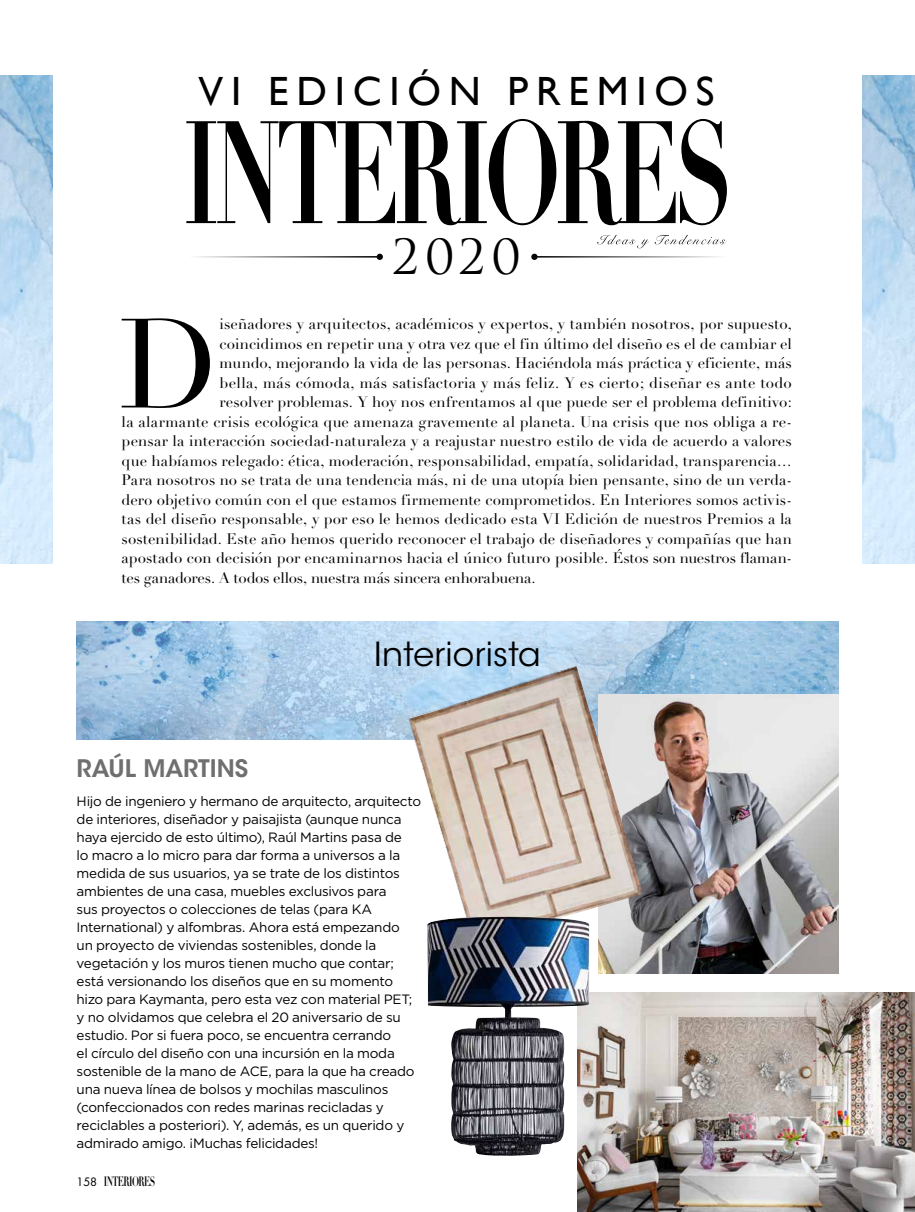
<style>
.page{position:relative;width:915px;height:1212px;background:#fff}
.page>*{position:absolute;margin:0;border:0;box-sizing:border-box;transform-origin:0 0}
.t1{font:124.5px "Didot LH";color:#000}
.t2{font:47.1px "Trajan";color:#000}
.t3{font:40.8px "Gill Sans";letter-spacing:.19em;color:#000}
.t4{font:33px "ITC Avant Garde Std";letter-spacing:.01em;color:#000}
.t5{font:600 24px "ITC Avant Garde Std";color:#706f6f}
.t6{font:15px "Didot LH";letter-spacing:.005em;color:#000}
.t7{font:15px "Didot LH";letter-spacing:-.015em;color:#000}
.t8{font:13.5px/18px "Gotham";letter-spacing:-.02em;color:#000}
.t9{font:700 13.35px "Didot LH";letter-spacing:-.06em;color:#000;scale:.63 1}
.s1{font-family:"Futura Std";font-weight:400;font-size:11.25px}
</style>
<div class="page">
<svg style="left:186px;top:119px;width:540px;height:106px"></svg>
<svg style="left:597px;top:235px;width:129px;height:13px"></svg>
<hr style="left:187px;top:256px;width:192px;height:2px;background:#000">
<div style="left:376px;top:254px;width:7px;height:6px;background:#070707;border-radius:50%"></div>
<hr style="left:534px;top:256px;width:193px;height:2px;background:#000">
<svg style="left:531px;top:254px;width:6px;height:6px"></svg>
<img style="left:77px;top:622px;width:761px;height:117px">
<img style="left:598px;top:694px;width:240px;height:279px">
<img style="left:577px;top:992px;width:337px;height:220px">
<img style="left:407px;top:666px;width:235px;height:277px">
<img style="left:427px;top:916px;width:162px;height:240px">
<img style="left:0;top:76px;width:52px;height:487px">
<img style="left:862px;top:76px;width:52px;height:487px">
<h3 class="t3" style="left:198px;top:67px;width:517px">VI EDICIÓN PREMIOS</h3>
<h2 class="t2" style="left:392px;top:228px;width:130px">2020</h2>
<h1 class="t1" style="left:118px;top:290px;width:103px">D</h1>
<p class="t6" style="left:219px;top:315px;width:574px">iseñadores y arquitectos, académicos y expertos, y también nosotros, por supuesto,</p>
<p class="t6" style="left:219px;top:335px;width:573px">coincidimos en repetir una y otra vez que el fin último del diseño es el de cambiar el</p>
<p class="t6" style="left:219px;top:354px;width:573px">mundo, mejorando la vida de las personas. Haciéndola más práctica y eficiente, más</p>
<p class="t6" style="left:219px;top:374px;width:573px">bella, más cómoda, más satisfactoria y más feliz. Y es cierto; diseñar es ante todo</p>
<p class="t6" style="left:219px;top:393px;width:573px">resolver problemas. Y hoy nos enfrentamos al que puede ser el problema definitivo:</p>
<p class="t6" style="left:122px;top:413px;width:671px">la alarmante crisis ecológica que amenaza gravemente al planeta. Una crisis que nos obliga a re-</p>
<p class="t6" style="left:122px;top:432px;width:671px">pensar la interacción sociedad-naturaleza y a reajustar nuestro estilo de vida de acuerdo a valores</p>
<p class="t6" style="left:122px;top:452px;width:671px">que habíamos relegado: ética, moderación, responsabilidad, empatía, solidaridad, transparencia…</p>
<p class="t6" style="left:122px;top:471px;width:671px">Para nosotros no se trata de una tendencia más, ni de una utopía bien pensante, sino de un verda-</p>
<p class="t6" style="left:122px;top:491px;width:671px">dero objetivo común con el que estamos firmemente comprometidos. En Interiores somos activis-</p>
<p class="t6" style="left:122px;top:510px;width:671px">tas del diseño responsable, y por eso le hemos dedicado esta VI Edición de nuestros Premios a la</p>
<p class="t6" style="left:122px;top:530px;width:671px">sostenibilidad. Este año hemos querido reconocer el trabajo de diseñadores y compañías que han</p>
<p class="t6" style="left:122px;top:549px;width:671px">apostado con decisión por encaminarnos hacia el único futuro posible. Éstos son nuestros flaman-</p>
<p class="t7" style="left:122px;top:569px;width:415px">tes ganadores. A todos ellos, nuestra más sincera enhorabuena.</p>
<h3 class="t5" style="left:77px;top:753px;width:173px">RAÚL MARTINS</h3>
<h3 class="t4" style="left:374px;top:634px;width:168px">Interiorista</h3>
<p class="t8" style="left:77px;top:791px;width:346px">Hijo de ingeniero y hermano de arquitecto, arquitecto de interiores, diseñador y paisajista (aunque nunca haya ejercido de esto último), Raúl Martins pasa de<br>lo macro a lo micro para dar forma a universos a la medida de sus usuarios, ya se trate de los distintos ambientes de una casa, muebles exclusivos para<br>sus proyectos o colecciones de telas (para KA International) y alfombras. Ahora está empezando<br>un proyecto de viviendas sostenibles, donde la vegetación y los muros tienen mucho que contar; está versionando los diseños que en su momento hizo para Kaymanta, pero esta vez con material PET; y no olvidamos que celebra el 20 aniversario de su estudio. Por si fuera poco, se encuentra cerrando<br>el círculo del diseño con una incursión en la moda sostenible de la mano de ACE, para la que ha creado una nueva línea de bolsos y mochilas masculinos (confeccionados con redes marinas recicladas y reciclables a posteriori). Y, además, es un querido y admirado amigo. ¡Muchas felicidades!</p>
<p class="t9" style="left:77px;top:1173px;width:126px"><span class="s1">158</span> INTERIORES</p>
</div>
